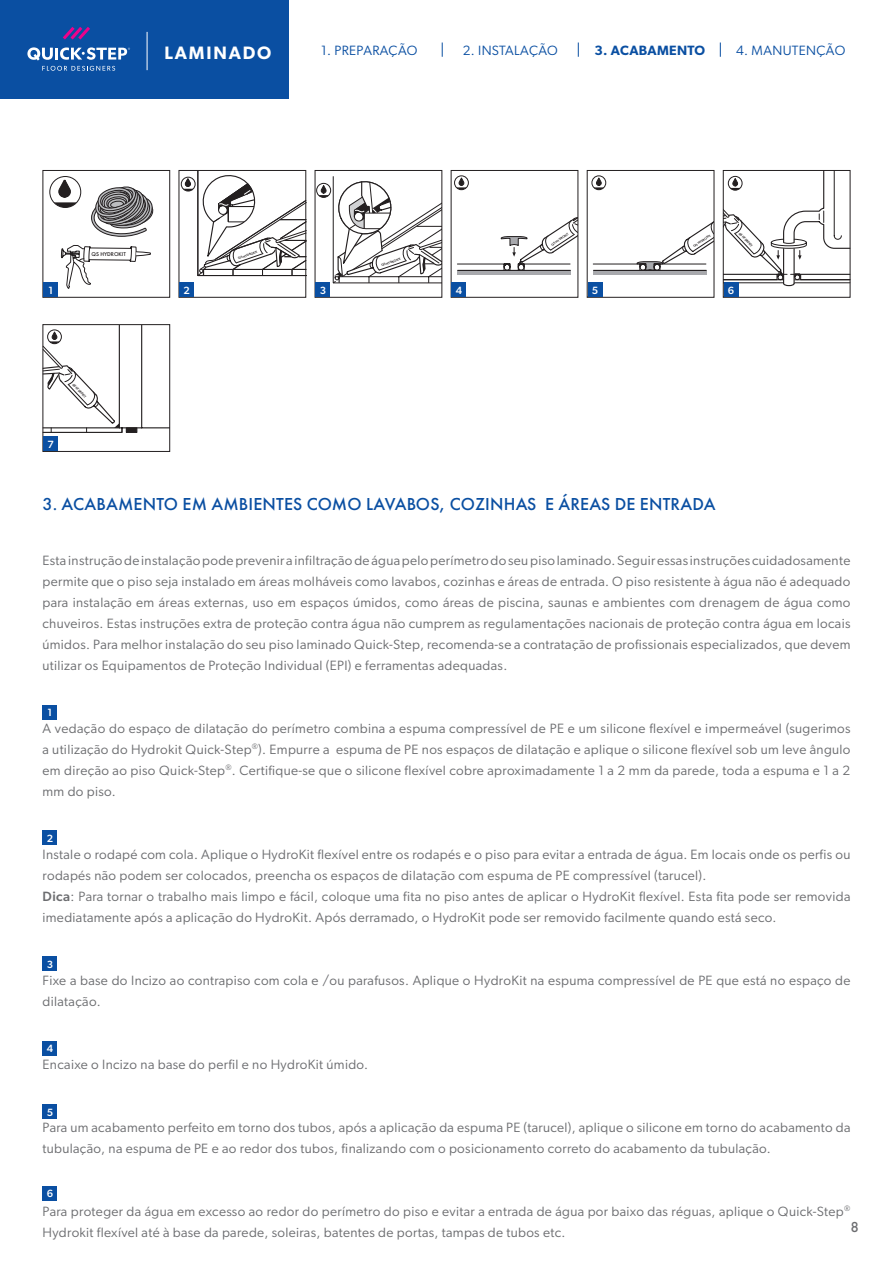
<style>
.page{position:relative;width:893px;height:1263px;background:#fff}
.page>*{position:absolute;margin:0;border:0;box-sizing:border-box;transform-origin:0 0}
.t1{font:500 18px "Futura PT";letter-spacing:.01em;color:#0a4fa2}
.t2{font:600 18px "Gibson";letter-spacing:.1em;color:#fff}
.t3{font:500 15px "Futura PT";color:#6c6d70}
.t4{font:13.5px/21px "Gibson";letter-spacing:.025em;color:#6c6d70}
.t5{font:13.5px "Gibson";letter-spacing:.025em;color:#0a4fa2}
.t6{font:600 13.5px "Gibson";letter-spacing:.025em;color:#0a4fa2}
.t7{font:500 10.5px "Gibson";color:#fff}
.t8{font:500 5.7px "Futura PT";color:#231f20}
.t9{font:600 3.45px "Futura PT";color:#231f20;scale:.84 1}
.t10{font:italic 600 3.3px "Futura PT";color:#231f20}
.t11{font:italic 600 3.15px "Futura PT";color:#231f20}
.s1{font-weight:500}
</style>
<div class="page">
<div style="left:0;top:0;width:288px;height:98px;background:#0a4fa2"></div>
<svg style="left:63px;top:27px;width:27px;height:13px"></svg>
<svg style="left:27px;top:47px;width:103px;height:24px"></svg>
<hr style="left:147px;top:32px;width:1px;height:38px;background:#fff">
<div style="left:43px;top:324px;width:127px;height:128px;border:1px solid #231f20"></div>
<div style="left:43px;top:436px;width:15px;height:15px;background:#0a4fa2"></div>
<div style="left:43px;top:705px;width:14px;height:14px;background:#0a4fa2"></div>
<div style="left:43px;top:830px;width:14px;height:15px;background:#0a4fa2"></div>
<div style="left:43px;top:956px;width:14px;height:15px;background:#0a4fa2"></div>
<div style="left:43px;top:1041px;width:14px;height:15px;background:#0a4fa2"></div>
<div style="left:43px;top:1104px;width:14px;height:15px;background:#0a4fa2"></div>
<div style="left:43px;top:1186px;width:14px;height:15px;background:#0a4fa2"></div>
<div style="left:587px;top:170px;width:127px;height:128px;border:1px solid #231f20"></div>
<div style="left:588px;top:282px;width:14px;height:15px;background:#0a4fa2"></div>
<div style="left:451px;top:170px;width:127px;height:128px;border:1px solid #231f20"></div>
<div style="left:451px;top:282px;width:15px;height:15px;background:#0a4fa2"></div>
<div style="left:315px;top:170px;width:127px;height:128px;border:1px solid #231f20"></div>
<div style="left:315px;top:282px;width:15px;height:15px;background:#0a4fa2"></div>
<div style="left:181px;top:177px;width:14px;height:14px;border:1px solid #231f20;border-radius:50%"></div>
<svg style="left:183px;top:172px;width:121px;height:105px"></svg>
<div style="left:179px;top:170px;width:127px;height:128px;border:1px solid #231f20"></div>
<div style="left:179px;top:282px;width:15px;height:15px;background:#0a4fa2"></div>
<div style="left:43px;top:170px;width:127px;height:128px;border:1px solid #231f20"></div>
<div style="left:43px;top:282px;width:15px;height:15px;background:#0a4fa2"></div>
<svg style="left:49px;top:176px;width:105px;height:121px"></svg>
<svg style="left:316px;top:176px;width:125px;height:121px"></svg>
<svg style="left:454px;top:175px;width:15px;height:15px"></svg>
<div style="left:457px;top:270px;width:114px;height:5px;background:#a8a9ad"></div>
<svg style="left:457px;top:216px;width:121px;height:55px"></svg>
<svg style="left:591px;top:175px;width:15px;height:15px"></svg>
<div style="left:593px;top:270px;width:113px;height:5px;background:#a8a9ad"></div>
<svg style="left:592px;top:220px;width:122px;height:51px"></svg>
<svg style="left:725px;top:172px;width:123px;height:115px"></svg>
<svg style="left:43px;top:325px;width:126px;height:108px"></svg>
<svg style="left:442px;top:43px;width:1px;height:14px"></svg>
<svg style="left:578px;top:43px;width:1px;height:14px"></svg>
<svg style="left:720px;top:43px;width:1px;height:14px"></svg>
<div style="left:723px;top:170px;width:127px;height:128px;border:1px solid #231f20"></div>
<div style="left:724px;top:282px;width:14px;height:15px;background:#0a4fa2"></div>
<h1 class="t2" style="left:164px;top:42px;width:109px">LAMINADO</h1>
<p class="t5" style="left:321px;top:42px;width:98px">1. PREPARAÇÃO</p>
<p class="t5" style="left:463px;top:42px;width:96px">2. INSTALAÇÃO</p>
<p class="t6" style="left:594px;top:42px;width:112px">3. ACABAMENTO</p>
<p class="t5" style="left:736px;top:42px;width:111px">4. MANUTENÇÃO</p>
<p class="t8" style="left:92px;top:251px;width:36px">QS HYDROKIT</p>
<p class="t7" style="left:48px;top:284px;width:6px">1</p>
<p class="t7" style="left:184px;top:284px;width:8px">2</p>
<p class="t7" style="left:48px;top:438px;width:8px">7</p>
<p class="t9" style="left:74px;top:382px;width:23px;rotate:46deg">QS HYDROKIT</p>
<p class="t11" style="left:238px;top:256px;width:22px;rotate:-19deg">QS HYDROKIT</p>
<p class="t10" style="left:381px;top:263px;width:22px;rotate:-19deg">QS HYDROKIT</p>
<p class="t11" style="left:551px;top:243px;width:22px;rotate:-33deg">QS HYDROKIT</p>
<p class="t11" style="left:693px;top:244px;width:22px;rotate:-33deg">QS HYDROKIT</p>
<p class="t9" style="left:741px;top:231px;width:23px;rotate:46deg">QS HYDROKIT</p>
<p class="t7" style="left:320px;top:284px;width:8px">3</p>
<p class="t7" style="left:456px;top:284px;width:8px">4</p>
<p class="t7" style="left:592px;top:284px;width:8px">5</p>
<p class="t7" style="left:728px;top:284px;width:8px">6</p>
<h1 class="t1" style="left:43px;top:493px;width:675px">3. ACABAMENTO EM AMBIENTES COMO LAVABOS, COZINHAS E ÁREAS DE ENTRADA</h1>
<p class="t4" style="left:43px;top:549px;width:809px;text-align:justify">Esta instrução de instalação pode prevenir a infiltração de água pelo perímetro do seu piso laminado. Seguir essas instruções cuidadosamente permite que o piso seja instalado em áreas molháveis como lavabos, cozinhas e áreas de entrada. O piso resistente à água não é adequado para instalação em áreas externas, uso em espaços úmidos, como áreas de piscina, saunas e ambientes com drenagem de água como chuveiros. Estas instruções extra de proteção contra água não cumprem as regulamentações nacionais de proteção contra água em locais úmidos. Para melhor instalação do seu piso laminado Quick-Step, recomenda-se a contratação de profissionais especializados, que devem utilizar os Equipamentos de Proteção Individual (EPI) e ferramentas adequadas.</p>
<p class="t7" style="left:48px;top:706px;width:6px">1</p>
<p class="t4" style="left:43px;top:717px;width:809px;text-align:justify">A vedação do espaço de dilatação do perímetro combina a espuma compressível de PE e um silicone flexível e impermeável (sugerimos a utilização do Hydrokit Quick-Step<sup>®</sup>). Empurre a espuma de PE nos espaços de dilatação e aplique o silicone flexível sob um leve ângulo em direção ao piso Quick-Step<sup>®</sup>. Certifique-se que o silicone flexível cobre aproximadamente 1 a 2 mm da parede, toda a espuma e 1 a 2 mm do piso.</p>
<p class="t7" style="left:47px;top:832px;width:8px">2</p>
<p class="t4" style="left:43px;top:843px;width:809px">Instale o rodapé com cola. Aplique o HydroKit flexível entre os rodapés e o piso para evitar a entrada de água. Em locais onde os perfis ou rodapés não podem ser colocados, preencha os espaços de dilatação com espuma de PE compressível (tarucel).<br><span class="s1">Dica</span>: Para tornar o trabalho mais limpo e fácil, coloque uma fita no piso antes de aplicar o HydroKit flexível. Esta fita pode ser removida imediatamente após a aplicação do HydroKit. Após derramado, o HydroKit pode ser removido facilmente quando está seco.</p>
<p class="t7" style="left:47px;top:958px;width:8px">3</p>
<p class="t4" style="left:43px;top:969px;width:809px">Fixe a base do Incizo ao contrapiso com cola e /ou parafusos. Aplique o HydroKit na espuma compressível de PE que está no espaço de dilatação.</p>
<p class="t7" style="left:47px;top:1042px;width:8px">4</p>
<p class="t4" style="left:43px;top:1053px;width:327px">Encaixe o Incizo na base do perfil e no HydroKit úmido.</p>
<p class="t7" style="left:47px;top:1106px;width:8px">5</p>
<p class="t4" style="left:43px;top:1116px;width:809px">Para um acabamento perfeito em torno dos tubos, após a aplicação da espuma PE (tarucel), aplique o silicone em torno do acabamento da tubulação, na espuma de PE e ao redor dos tubos, finalizando com o posicionamento correto do acabamento da tubulação.</p>
<p class="t7" style="left:47px;top:1187px;width:8px">6</p>
<p class="t4" style="left:43px;top:1200px;width:809px">Para proteger da água em excesso ao redor do perímetro do piso e evitar a entrada de água por baixo das réguas, aplique o Quick-Step<sup>®<br></sup>Hydrokit flexível até à base da parede, soleiras, batentes de portas, tampas de tubos etc.</p>
<p class="t3" style="left:850px;top:1218px;width:10px">8</p>
</div>
